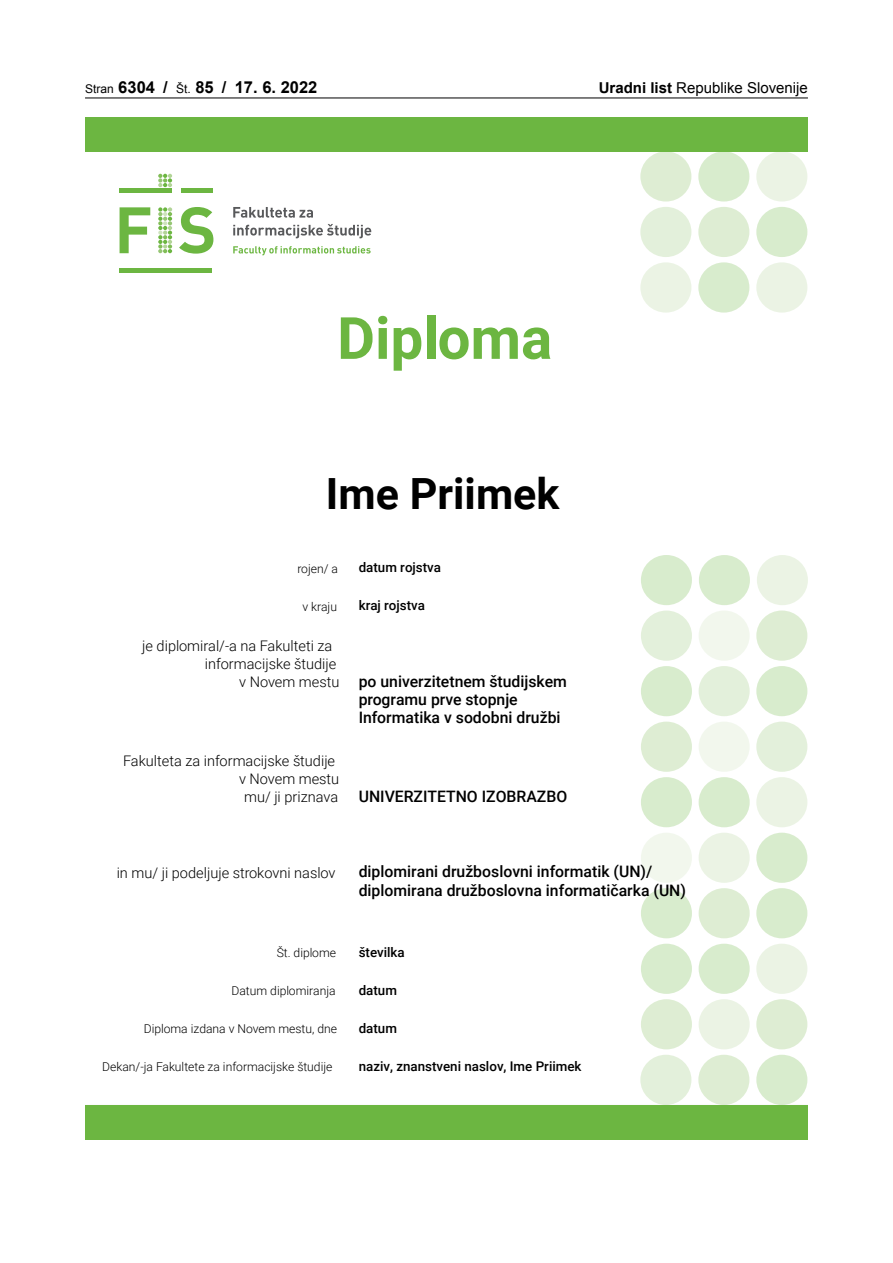
<style>
.page{position:relative;width:893px;height:1263px;background:#fff}
.page>*{position:absolute;margin:0;border:0;box-sizing:border-box;transform-origin:0 0}
.t1{font:700 58.35px "Roboto";color:#6cb641}
.t2{font:700 43.05px "Roboto";color:#000}
.t3{font:700 16.5px "Arial";color:#000}
.t4{font:500 15.75px/18.1px "Roboto";color:#000}
.t5{font:15px "Arial";color:#000}
.t6{font:300 14.55px/18.1px "Roboto";color:#000;text-align:right}
.t7{font:500 13.35px "Roboto";color:#000}
.t8{font:300 12.15px "Roboto";color:#000}
.s1{font-weight:400;font-size:12px}
.s2{font-weight:700}
.s3{font-weight:300;font-size:14.55px}
</style>
<div class="page">
<hr style="left:85px;top:98px;width:723px;height:1px;background:#000">
<div style="left:699px;top:555px;width:51px;height:50px;background:#d8eccd;border-radius:50%"></div>
<div style="left:698px;top:1055px;width:51px;height:50px;background:#deedd3;border-radius:50%"></div>
<div style="left:699px;top:999px;width:51px;height:50px;background:#ebf3e4;border-radius:50%"></div>
<div style="left:699px;top:944px;width:51px;height:50px;background:#d8eccd;border-radius:50%"></div>
<div style="left:698px;top:262px;width:51px;height:51px;background:#d8eccd;border-radius:50%"></div>
<div style="left:698px;top:151px;width:51px;height:51px;background:#d8eccd;border-radius:50%"></div>
<div style="left:699px;top:888px;width:51px;height:50px;background:#deedd3;border-radius:50%"></div>
<div style="left:698px;top:207px;width:51px;height:50px;background:#deedd3;border-radius:50%"></div>
<div style="left:699px;top:833px;width:51px;height:50px;background:#ebf3e4;border-radius:50%"></div>
<div style="left:699px;top:777px;width:51px;height:50px;background:#d8eccd;border-radius:50%"></div>
<div style="left:699px;top:722px;width:51px;height:50px;background:#f2f7ed;border-radius:50%"></div>
<div style="left:699px;top:666px;width:51px;height:50px;background:#e3f0db;border-radius:50%"></div>
<div style="left:699px;top:610px;width:51px;height:51px;background:#f2f7ed;border-radius:50%"></div>
<div style="left:757px;top:555px;width:51px;height:50px;background:#ebf3e4;border-radius:50%"></div>
<div style="left:756px;top:1055px;width:51px;height:50px;background:#d8eccd;border-radius:50%"></div>
<div style="left:756px;top:999px;width:51px;height:50px;background:#deedd3;border-radius:50%"></div>
<div style="left:756px;top:944px;width:51px;height:50px;background:#ebf3e4;border-radius:50%"></div>
<div style="left:756px;top:262px;width:51px;height:51px;background:#ebf3e4;border-radius:50%"></div>
<div style="left:756px;top:151px;width:51px;height:51px;background:#ebf3e4;border-radius:50%"></div>
<div style="left:756px;top:888px;width:51px;height:50px;background:#d8eccd;border-radius:50%"></div>
<div style="left:756px;top:207px;width:51px;height:50px;background:#d8eccd;border-radius:50%"></div>
<div style="left:640px;top:151px;width:51px;height:51px;background:#deedd3;border-radius:50%"></div>
<div style="left:640px;top:262px;width:51px;height:51px;background:#ebf3e4;border-radius:50%"></div>
<div style="left:640px;top:207px;width:51px;height:50px;background:#e3f0db;border-radius:50%"></div>
<div style="left:756px;top:833px;width:51px;height:50px;background:#d8eccd;border-radius:50%"></div>
<div style="left:756px;top:777px;width:51px;height:50px;background:#ebf3e4;border-radius:50%"></div>
<div style="left:756px;top:722px;width:51px;height:50px;background:#e3f0db;border-radius:50%"></div>
<div style="left:756px;top:666px;width:51px;height:50px;background:#d8eccd;border-radius:50%"></div>
<div style="left:756px;top:610px;width:51px;height:51px;background:#deedd3;border-radius:50%"></div>
<div style="left:640px;top:1055px;width:51px;height:50px;background:#e3f0db;border-radius:50%"></div>
<div style="left:641px;top:555px;width:51px;height:50px;background:#d8eccd;border-radius:50%"></div>
<div style="left:641px;top:610px;width:51px;height:51px;background:#e3f0db;border-radius:50%"></div>
<div style="left:641px;top:666px;width:51px;height:50px;background:#d8eccd;border-radius:50%"></div>
<div style="left:641px;top:722px;width:51px;height:50px;background:#deedd3;border-radius:50%"></div>
<div style="left:641px;top:777px;width:51px;height:50px;background:#d8eccd;border-radius:50%"></div>
<div style="left:641px;top:833px;width:51px;height:50px;background:#f2f7ed;border-radius:50%"></div>
<div style="left:641px;top:888px;width:51px;height:50px;background:#d8eccd;border-radius:50%"></div>
<div style="left:641px;top:944px;width:51px;height:50px;background:#d8eccd;border-radius:50%"></div>
<div style="left:641px;top:999px;width:51px;height:50px;background:#deedd3;border-radius:50%"></div>
<div style="left:85px;top:117px;width:723px;height:34px;background:#6cb641"></div>
<div style="left:85px;top:1103px;width:723px;height:36px;background:#fafafa"></div>
<div style="left:85px;top:1105px;width:723px;height:34px;background:#6cb641"></div>
<hr style="left:119px;top:188px;width:53px;height:4px;background:#6cb641">
<hr style="left:181px;top:188px;width:31px;height:4px;background:#6cb641">
<div style="left:119px;top:268px;width:93px;height:5px;background:#6cb641"></div>
<svg style="left:158px;top:174px;width:14px;height:13px"></svg>
<svg style="left:120px;top:207px;width:93px;height:47px"></svg>
<svg style="left:233px;top:224px;width:138px;height:14px"></svg>
<svg style="left:233px;top:207px;width:80px;height:11px"></svg>
<svg style="left:233px;top:246px;width:138px;height:9px"></svg>
<p class="t3" style="left:85px;top:75px;width:234px"><span class="s1">Stran</span> 6304 / <span class="s1">Št.</span> 85 / 17. 6. 2022</p>
<p class="t5" style="left:599px;top:77px;width:211px"><span class="s2">Uradni list</span> Republike Slovenije</p>
<h1 class="t1" style="left:337px;top:297px;width:217px">Diploma</h1>
<h2 class="t2" style="left:326px;top:464px;width:235px">Ime Priimek</h2>
<p class="t8" style="left:298px;top:560px;width:42px">rojen/ a</p>
<p class="t8" style="left:302px;top:598px;width:36px">v kraju</p>
<p class="t6" style="left:142px;top:636px;width:192px">je diplomiral/-a na Fakulteti za</p>
<p class="t7" style="left:359px;top:558px;width:84px">datum rojstva</p>
<p class="t7" style="left:359px;top:595px;width:68px">kraj rojstva</p>
<p class="t6" style="left:205px;top:654px;width:133px">informacijske študije</p>
<p class="t4" style="left:359px;top:671px;width:210px;text-indent:-119px"><span class="s3">v Novem mestu</span> po univerzitetnem študijskem programu prve stopnje<br>Informatika v sodobni družbi</p>
<p class="t6" style="left:123px;top:751px;width:217px">Fakulteta za informacijske študije v Novem mestu<br>mu/ ji priznava</p>
<p class="t4" style="left:359px;top:787px;width:210px">UNIVERZITETNO IZOBRAZBO</p>
<p class="t6" style="left:117px;top:863px;width:220px">in mu/ ji podeljuje strokovni naslov</p>
<p class="t4" style="left:359px;top:861px;width:329px;line-height:18.9px">diplomirani družboslovni informatik (UN)/ diplomirana družboslovna informatičarka (UN)</p>
<p class="t8" style="left:277px;top:944px;width:61px">Št. diplome</p>
<p class="t8" style="left:231px;top:982px;width:106px">Datum diplomiranja</p>
<p class="t8" style="left:144px;top:1020px;width:195px">Diploma izdana v Novem mestu, dne</p>
<p class="t7" style="left:359px;top:943px;width:48px">številka</p>
<p class="t7" style="left:359px;top:981px;width:40px">datum</p>
<p class="t7" style="left:359px;top:1018px;width:40px">datum</p>
<p class="t8" style="left:102px;top:1058px;width:232px">Dekan/-ja Fakultete za informacijske študije</p>
<p class="t7" style="left:359px;top:1056px;width:224px">naziv, znanstveni naslov, Ime Priimek</p>
</div>
